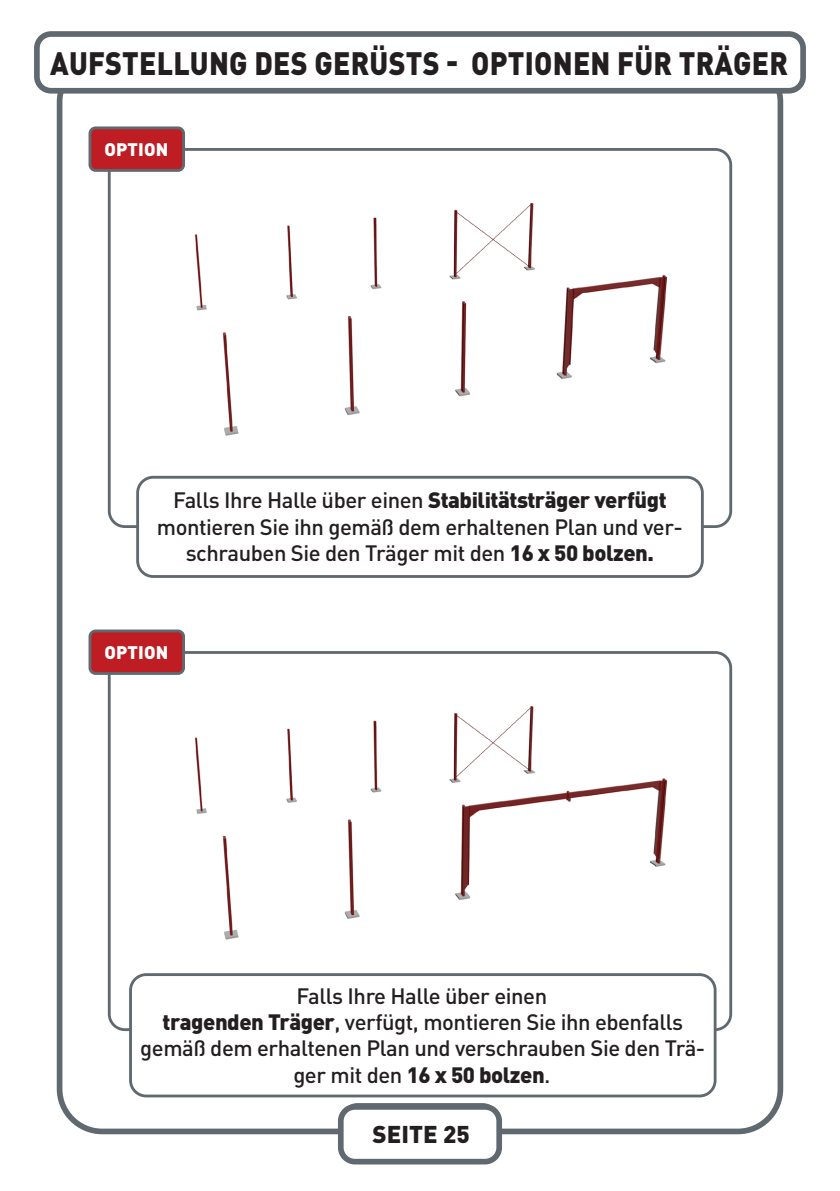
<style>
.page{position:relative;width:840px;height:1191px;background:#fff}
.page>*{position:absolute;margin:0;border:0;box-sizing:border-box;transform-origin:0 0}
.t1{font:900 32px "DIN Pro";letter-spacing:.01em;color:#231f20;scale:.89 1}
.t2{font:900 24px "DIN Pro";color:#231f20}
.t3{font:500 22px/26.4px "DIN Pro";letter-spacing:-.02em;color:#231f20;text-align:center}
.t4{font:900 18px "DIN Pro";letter-spacing:.01em;color:#fff}
.s1{font-weight:900}
</style>
<div class="page">
<div style="left:57px;top:57px;width:725px;height:1077px;border:6px solid #5f696f;border-radius:43px"></div>
<svg style="left:107px;top:148px;width:626px;height:381px"></svg>
<svg style="left:107px;top:651px;width:626px;height:381px"></svg>
<div style="left:37px;top:34px;width:765px;height:57px;background:#fff;border-radius:14px"></div>
<div style="left:34px;top:31px;width:771px;height:63px;border:6px solid #5f696f;border-radius:14px"></div>
<img style="left:129px;top:156px;width:587px;height:326px">
<img style="left:129px;top:658px;width:587px;height:327px">
<div style="left:137px;top:477px;width:565px;height:99px;background:#fff;border-radius:16px"></div>
<div style="left:136px;top:476px;width:567px;height:102px;border:3px solid #5f696f;border-radius:16px"></div>
<div style="left:130px;top:974px;width:584px;height:122px;background:#fff;border-radius:16px"></div>
<div style="left:129px;top:973px;width:587px;height:124px;border:3px solid #5f696f;border-radius:16px"></div>
<div style="left:90px;top:128px;width:93px;height:42px;background:#be1e23;border-radius:6px"></div>
<div style="left:88px;top:126px;width:97px;height:46px;border:3px solid #5f696f;border-radius:6px"></div>
<div style="left:90px;top:631px;width:93px;height:42px;background:#be1e23;border-radius:6px"></div>
<div style="left:88px;top:629px;width:97px;height:46px;border:3px solid #5f696f;border-radius:6px"></div>
<div style="left:340px;top:1106px;width:159px;height:55px;background:#fff;border-radius:14px"></div>
<div style="left:338px;top:1104px;width:163px;height:60px;border:6px solid #5f696f;border-radius:14px"></div>
<p class="t1" style="left:50px;top:41px;width:830px">AUFSTELLUNG DES GERÜSTS - OPTIONEN FÜR TRÄGER</p>
<p class="t4" style="left:104px;top:137px;width:66px">OPTION</p>
<p class="t3" style="left:157px;top:486px;width:527px">Falls Ihre Halle über einen <span class="s1">Stabilitätsträger verfügt </span>montieren Sie ihn gemäß dem erhaltenen Plan und ver&shy;schrauben Sie den Träger mit den <span class="s1">16 x 50 bolzen.</span></p>
<p class="t4" style="left:104px;top:640px;width:66px">OPTION</p>
<p class="t3" style="left:140px;top:981px;width:566px">Falls Ihre Halle über einen<br><span class="s1">tragenden Träger</span>, verfügt, montieren Sie ihn ebenfalls gemäß dem erhaltenen Plan und verschrauben Sie den Trä&shy;ger mit den <span class="s1">16 x 50 bolzen</span>.</p>
<p class="t2" style="left:375px;top:1115px;width:93px">PAGE 25</p>
<p class="t2" style="left:372px;top:1118px;width:99px">SEITE 25</p>
</div>
